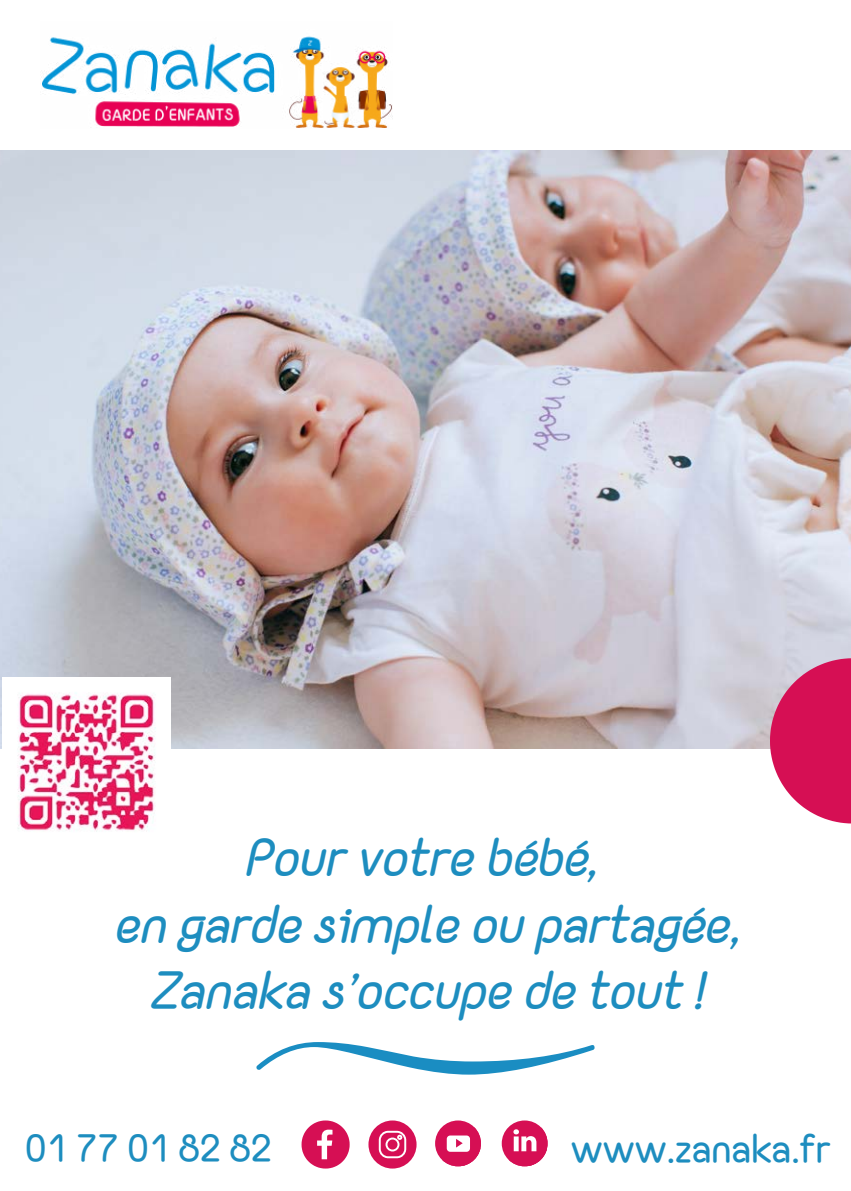
<style>
.page{position:relative;width:851px;height:1191px;background:#fff}
.page>*{position:absolute;margin:0;border:0;box-sizing:border-box;transform-origin:0 0}
.t1{font:italic 700 47.2px/66px "Yaahowu";color:#1d8dbf;text-align:center}
.t2{font:700 35.8px "Yaahowu";color:#1d8dbf}
.t3{font:700 34.4px "Yaahowu";color:#1d8dbf}
</style>
<div class="page">
<img style="left:0;top:151px;width:850px;height:597px">
<svg style="left:769px;top:658px;width:81px;height:165px;background:#da4378"></svg>
<svg style="left:501px;top:1120px;width:46px;height:46px"></svg>
<svg style="left:508px;top:1127px;width:40px;height:40px"></svg>
<svg style="left:301px;top:1120px;width:48px;height:48px"></svg>
<div style="left:435px;top:1120px;width:46px;height:46px;background:#d60f54;border-radius:50%"></div>
<svg style="left:442px;top:1127px;width:39px;height:40px"></svg>
<svg style="left:368px;top:1120px;width:48px;height:48px"></svg>
<svg style="left:256px;top:1042px;width:338px;height:32px"></svg>
<img style="left:42px;top:36px;width:350px;height:92px">
<img style="left:2px;top:678px;width:168px;height:154px">
<p class="t1" style="left:113px;top:825px;width:627px">Pour votre bébé,<br>en garde simple ou partagée,<br>Zanaka s’occupe de tout !</p>
<p class="t3" style="left:25px;top:1126px;width:248px">01 77 01 82 82</p>
<p class="t2" style="left:571px;top:1125px;width:261px">www.zanaka.fr</p>
</div>
